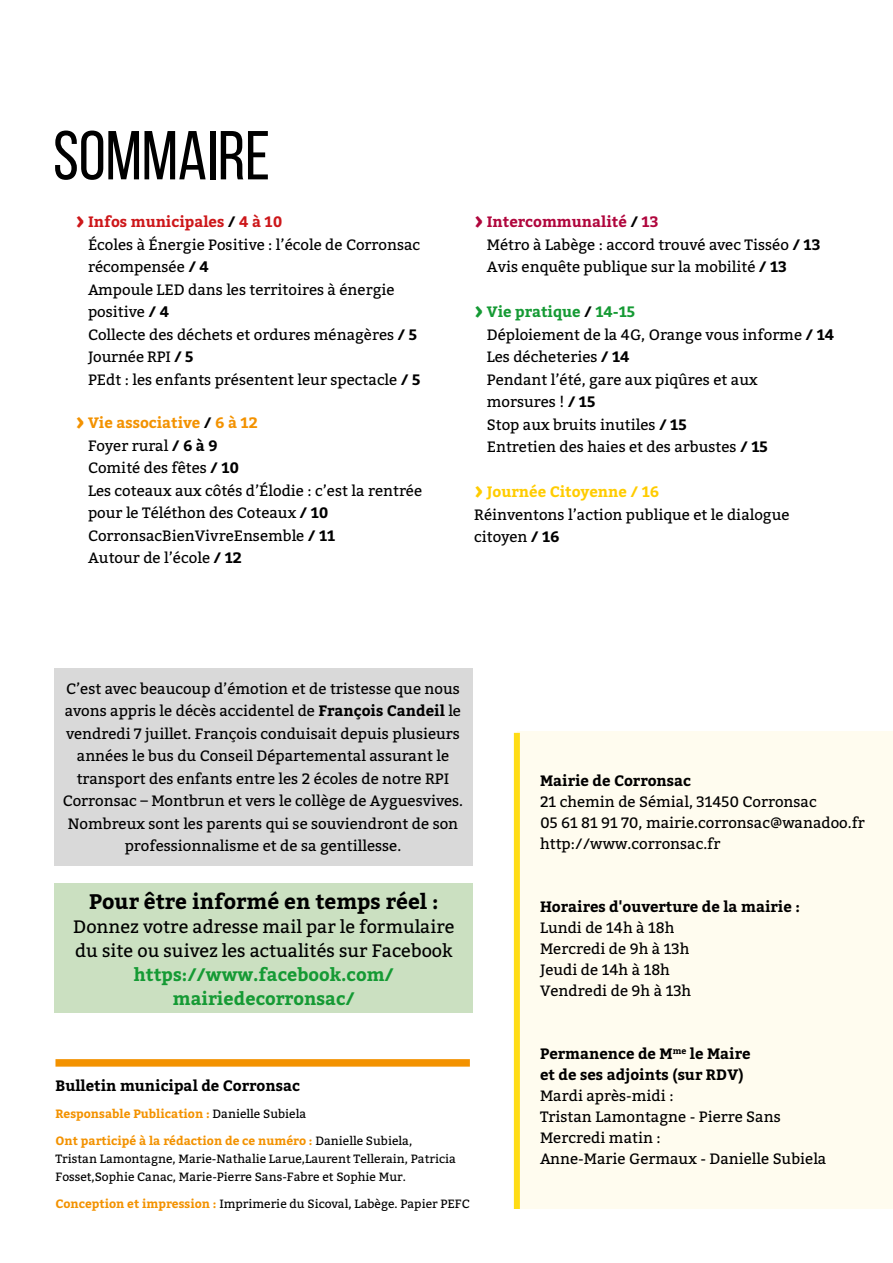
<style>
.page{position:relative;width:893px;height:1263px;background:#fff}
.page>*{position:absolute;margin:0;border:0;box-sizing:border-box;transform-origin:0 0}
.t1{font:69px "Bebas Neue";color:#000}
.t2{font:700 21px "Bitter";color:#000}
.t3{font:18px/24px "Bitter";color:#000}
.t4{font:700 18px/24px "Bitter";color:#159a34;text-align:center}
.t5{font:15px/22.5px "Bitter";color:#000}
.t6{font:700 15px/21px "Bitter";color:#000}
.t7{font:12px/18px "Bitter";color:#000}
.t8{font:700 12px "Bitter";color:#f39200}
.s1{font-weight:700;font-size:27px;color:#cd171a}
.s2{font-weight:700;color:#cd171a}
.s3{font-weight:700}
.s4{font-weight:700;font-size:27px;color:#f39200}
.s5{font-weight:700;color:#f39200}
.s6{font-weight:700;font-size:27px;color:#b0063d}
.s7{font-weight:700;color:#b0063d}
.s8{font-weight:700;font-size:27px;color:#159a34}
.s9{font-weight:700;color:#159a34}
.s10{font-weight:700;font-size:27px;color:#fc0}
.s11{font-weight:700;color:#fc0}
.s12{font-weight:400;color:#000}
</style>
<div class="page">
<div style="left:518px;top:731px;width:375px;height:478px;background:#fffcef"></div>
<div style="left:55px;top:1059px;width:415px;height:8px;background:#f39200"></div>
<div style="left:514px;top:733px;width:6px;height:476px;background:#ffdc15"></div>
<div style="left:54px;top:883px;width:418px;height:130px;background:#cbe0c1"></div>
<div style="left:54px;top:668px;width:418px;height:197px;background:#d9d9d9"></div>
<h1 class="t1" style="left:53px;top:118px;width:218px">SOMMAIRE</h1>
<p class="t5" style="left:88px;top:210px;width:334px;text-indent:-13px"><span class="s1">›</span> <span class="s2">Infos municipales</span> <span class="s3">/</span> <span class="s2">4 à 10<br></span>Écoles à Énergie Positive : l’école de Corronsac récompensée <span class="s3">/ 4<br></span>Ampoule LED dans les territoires à énergie positive <span class="s3">/ 4<br></span>Collecte des déchets et ordures ménagères <span class="s3">/ 5<br></span>Journée RPI <span class="s3">/ 5<br></span>PEdt : les enfants présentent leur spectacle <span class="s3">/ 5</span></p>
<p class="t5" style="left:88px;top:411px;width:336px;text-indent:-13px"><span class="s4">›</span> <span class="s5">Vie associative</span> <span class="s3">/</span> <span class="s5">6 à 12<br></span>Foyer rural <span class="s3">/ 6 à 9<br></span>Comité des fêtes <span class="s3">/ 10<br></span>Les coteaux aux côtés d’Élodie : c’est la rentrée pour le Téléthon des Coteaux <span class="s3">/ 10<br></span>CorronsacBienVivreEnsemble <span class="s3">/ 11<br></span>Autour de l’école <span class="s3">/ 12</span></p>
<p class="t5" style="left:487px;top:210px;width:335px;text-indent:-13px"><span class="s6">›</span> <span class="s7">Intercommunalité</span> <span class="s3">/</span> <span class="s7">13<br></span>Métro à Labège : accord trouvé avec Tisséo <span class="s3">/ 13<br></span>Avis enquête publique sur la mobilité <span class="s3">/ 13</span></p>
<p class="t5" style="left:487px;top:300px;width:349px;text-indent:-13px"><span class="s8">›</span> <span class="s9">Vie pratique</span> <span class="s3">/</span> <span class="s9">14-15<br></span>Déploiement de la 4G, Orange vous informe <span class="s3">/ 14<br></span>Les décheteries <span class="s3">/ 14<br></span>Pendant l’été, gare aux piqûres et aux<br>morsures ! <span class="s3">/ 15<br></span>Stop aux bruits inutiles <span class="s3">/ 15<br></span>Entretien des haies et des arbustes <span class="s3">/ 15</span></p>
<p class="t5" style="left:474px;top:480px;width:317px"><span class="s10">›</span> <span class="s11">Journée Citoyenne / 16<br></span>Réinventons l’action publique et le dialogue citoyen <span class="s3">/ 16</span></p>
<p class="t5" style="left:63px;top:676px;width:402px;text-align:center">C’est avec beaucoup d’émotion et de tristesse que nous avons appris le décès accidentel de <span class="s3">François Candeil</span> le vendredi 7 juillet. François conduisait depuis plusieurs années le bus du Conseil Départemental assurant le transport des enfants entre les 2 écoles de notre RPI Corronsac – Montbrun et vers le collège de Ayguesvives.<br>Nombreux sont les parents qui se souviendront de son professionnalisme et de sa gentillesse.</p>
<h2 class="t2" style="left:89px;top:885px;width:351px">Pour être informé en temps réel :</h2>
<p class="t3" style="left:73px;top:914px;width:383px">Donnez votre adresse mail par le formulaire du site ou suivez les actualités sur Facebook</p>
<p class="t4" style="left:134px;top:962px;width:262px">https://www.facebook.com/ mairiedecorronsac/</p>
<p class="t6" style="left:540px;top:769px;width:153px">Mairie de Corronsac</p>
<p class="t5" style="left:540px;top:790px;width:326px;line-height:21px">21 chemin de Sémial, 31450 Corronsac<br>05 61 81 91 70, mairie.corronsac@wanadoo.fr http://www.corronsac.fr</p>
<p class="t6" style="left:540px;top:895px;width:261px">Horaires d'ouverture de la mairie :</p>
<p class="t5" style="left:540px;top:916px;width:153px;line-height:21px">Lundi de 14h à 18h<br>Mercredi de 9h à 13h<br>Jeudi de 14h à 18h<br>Vendredi de 9h à 13h</p>
<p class="t6" style="left:55px;top:1075px;width:246px">Bulletin municipal de Corronsac</p>
<p class="t8" style="left:55px;top:1105px;width:252px">Responsable Publication : <span class="s12">Danielle Subiela</span></p>
<p class="t7" style="left:55px;top:1132px;width:402px"><span class="s5">Ont participé à la rédaction de ce numéro :</span> Danielle Subiela,<br>Tristan Lamontagne, Marie-Nathalie Larue,Laurent Tellerain, Patricia<br>Fosset,Sophie Canac, Marie-Pierre Sans-Fabre et Sophie Mur.</p>
<p class="t7" style="left:55px;top:1195px;width:416px"><span class="s5">Conception et impression :</span> Imprimerie du Sicoval, Labège. Papier PEFC</p>
<p class="t6" style="left:540px;top:1042px;width:212px">Permanence de M<sup>me</sup> le Maire et de ses adjoints (sur RDV)</p>
<p class="t5" style="left:540px;top:1084px;width:288px;line-height:21px">Mardi après-midi :<br>Tristan Lamontagne - Pierre Sans<br>Mercredi matin :<br>Anne-Marie Germaux - Danielle Subiela</p>
</div>
